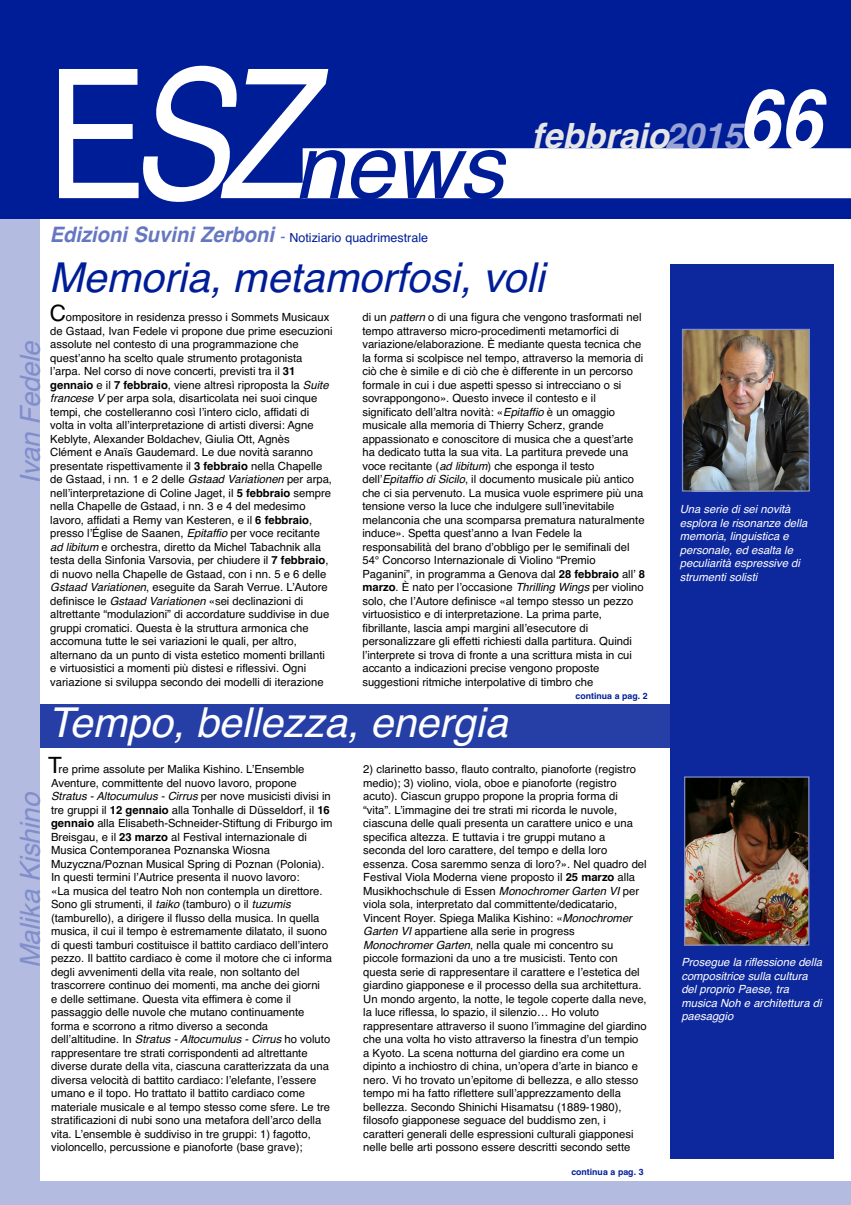
<style>
.page{position:relative;width:851px;height:1205px;background:#fff}
.page>*{position:absolute;margin:0;border:0;box-sizing:border-box;transform-origin:0 0}
.t1{font:italic 180px "Helvetica";color:#fff;scale:.83 1}
.t2{font:italic 89.75px "Helvetica";color:#001d98}
.t3{font:italic 700 83.75px "Helvetica";color:#fff;scale:.9 1}
.t4{font:italic 41.25px "Helvetica";color:#001d98}
.t5{font:italic 41.25px "Helvetica";color:#fff}
.t6{font:italic 700 34.88px "Helvetica";color:#e6e6e6}
.t7{font:italic 27.5px "Helvetica";color:#808ecb}
.t8{font:22.5px "Helvetica";color:#000}
.t9{font:12.5px "Helvetica";color:#001d98}
.t10{font:11.25px/13.5px "Helvetica";color:#000}
.t11{font:italic 11.25px/13.5px "Helvetica";color:#fff}
.t12{font:700 8.75px "Helvetica";color:#001d98}
.s1{font-style:normal}
.s2{color:#99a4d6}
.s3{font-weight:700;font-style:italic;font-size:21.25px;color:#6677c1}
.s4{font-size:16.25px;color:#6677c1}
.s5{font-weight:700}
.s6{font-style:italic}
</style>
<div class="page">
<div style="left:37px;top:704px;width:686px;height:43px;background:#263fa7"></div>
<div style="left:669px;top:264px;width:164px;height:894px;background:#0d289d"></div>
<div style="left:0;top:197px;width:40px;height:1008px;background:#b3bbe0"></div>
<div style="left:6px;top:1181px;width:844px;height:24px;background:#b3bbe0"></div>
<div style="left:0;top:0;width:850px;height:219px;background:#001d98"></div>
<div style="left:302px;top:148px;width:548px;height:50px;background:#fff"></div>
<img style="left:686px;top:778px;width:121px;height:165px">
<div style="left:684px;top:776px;width:125px;height:169px;border:1px solid #808ecb"></div>
<img style="left:683px;top:331px;width:124px;height:159px">
<div style="left:681px;top:329px;width:128px;height:163px;border:1px solid #808ecb"></div>
<h1 class="t1" style="left:46px;top:31px;width:374px"><span class="s1">E</span>SZ</h1>
<h2 class="t2" style="left:294px;top:115px;width:239px">news</h2>
<h3 class="t3" style="left:737px;top:71px;width:121px">66</h3>
<h3 class="t6" style="left:531px;top:116px;width:223px">febbraio<span class="s2">2015</span></h3>
<h3 class="t7" style="left:14px;top:484px;width:152px;rotate:-90deg">Ivan Fedele</h3>
<h3 class="t7" style="left:14px;top:968px;width:185px;rotate:-90deg">Malika Kishino</h3>
<p class="t9" style="left:50px;top:230px;width:380px"><span class="s3">EdizioniSuviniZerboni</span><span class="s4">-</span> Notiziario quadrimestrale</p>
<h3 class="t4" style="left:49px;top:254px;width:509px">Memoria,metamorfosi,voli</h3>
<h3 class="t8" style="left:50px;top:300px;width:18px">C</h3>
<p class="t10" style="left:50px;top:310px;width:284px;text-indent:16px">ompositore in residenza presso i Sommets Musicaux de Gstaad, Ivan Fedele vi propone due prime esecuzioni assolute nel contesto di una programmazione che quest’anno ha scelto quale strumento protagonista l’arpa. Nel corso di nove concerti, previsti tra il <span class="s5">31 gennaio</span> e il <span class="s5">7 febbraio</span>, viene altresì riproposta la <span class="s6">Suite franceseV</span>per arpa sola, disarticolata nei suoi cinque tempi, che costelleranno così l’intero ciclo, affidati di volta in volta all’interpretazione di artisti diversi: Agne Keblyte, Alexander Boldachev, Giulia Ott, Agnès Clément e Anaïs Gaudemard. Le due novità saranno presentate rispettivamente il <span class="s5">3 febbraio</span> nella Chapelle de Gstaad, i nn. 1 e 2 delle <span class="s6">GstaadVariationen</span>per arpa, nell’interpretazione di Coline Jaget, il <span class="s5">5 febbraio</span> sempre nella Chapelle de Gstaad, i nn. 3 e 4 del medesimo lavoro, affidati a Remy van Kesteren, e il <span class="s5">6 febbraio</span>, presso l’Église de Saanen, <span class="s6">Epitaffio</span>per voce recitante <span class="s6">adlibitum</span>e orchestra, diretto da Michel Tabachnik alla testa della Sinfonia Varsovia, per chiudere il <span class="s5">7 febbraio</span>, di nuovo nella Chapelle de Gstaad, con i nn. 5 e 6 delle <span class="s6">GstaadVariationen</span>, eseguite da Sarah Verrue. L’Autore definisce le <span class="s6">GstaadVariationen</span>«sei declinazioni di altrettante “modulazioni” di accordature suddivise in due gruppi cromatici. Questa è la struttura armonica che accomuna tutte le sei variazioni le quali, per altro, alternano da un punto di vista estetico momenti brillanti e virtuosistici a momenti più distesi e riflessivi. Ogni variazione si sviluppa secondo dei modelli di iterazione</p>
<p class="t10" style="left:362px;top:310px;width:284px">di un <span class="s6">pattern</span>o di una figura che vengono trasformati nel tempo attraverso micro-procedimenti metamorfici di variazione/elaborazione. È mediante questa tecnica che la forma si scolpisce nel tempo, attraverso la memoria di ciò che è simile e di ciò che è differente in un percorso formale in cui i due aspetti spesso si intrecciano o si sovrappongono». Questo invece il contesto e il significato dell’altra novità: «<span class="s6">Epitaffio</span>è un omaggio musicale alla memoria di Thierry Scherz, grande appassionato e conoscitore di musica che a quest’arte ha dedicato tutta la sua vita. La partitura prevede una voce recitante (<span class="s6">adlibitum</span>) che esponga il testo dell’<span class="s6">EpitaffiodiSicilo</span>, il documento musicale più antico che ci sia pervenuto. La musica vuole esprimere più una tensione verso la luce che indulgere sull’inevitabile melanconia che una scomparsa prematura naturalmente induce». Spetta quest’anno a Ivan Fedele la responsabilità del brano d’obbligo per le semifinali del 54° Concorso Internazionale di Violino “Premio Paganini”, in programma a Genova dal <span class="s5">28 febbraio</span> all’ <span class="s5">8 marzo</span>. È nato per l’occasione <span class="s6">ThrillingWings</span>per violino solo, che l’Autore definisce «al tempo stesso un pezzo virtuosistico e di interpretazione. La prima parte, fibrillante, lascia ampi margini all’esecutore di personalizzare gli effetti richiesti dalla partitura. Quindi l’interprete si trova di fronte a una scrittura mista in cui accanto a indicazioni precise vengono proposte suggestioni ritmiche interpolative di timbro che</p>
<h3 class="t5" style="left:48px;top:699px;width:474px">Tempo,bellezza,energia</h3>
<p class="t12" style="left:575px;top:691px;width:74px">continua a pag. 2</p>
<h3 class="t8" style="left:48px;top:752px;width:15px">T</h3>
<p class="t10" style="left:51px;top:762px;width:283px;text-indent:8px">re prime assolute per Malika Kishino. L’Ensemble Aventure, committente del nuovo lavoro, propone <span class="s6">Stratus-Altocumulus-Cirrus</span>p e r n ove m u s i c i st i d i v i s i i n tre gruppi il <span class="s5">12 gennaio</span> alla Tonhalle di Düsseldorf, il <span class="s5">16 gennaio</span> alla Elisabeth-Schneider-Stiftung di Friburgo im Breisgau, e il <span class="s5">23 marzo</span> al Festival internazionale di Musica Contemporanea Poznanska Wiosna Muzyczna/Poznan Musical Spring di Poznan (Polonia).<br>In questi termini l’Autrice presenta il nuovo lavoro:<br>«La musica del teatro Noh non contempla un direttore.<br>Sono gli strumenti, il <span class="s6">taiko</span>(tamburo) o il <span class="s6">tuzumis </span>(tamburello), a dirigere il flusso della musica. In quella musica, il cui il tempo è estremamente dilatato, il suono di questi tamburi costituisce il battito cardiaco dell’intero pezzo. Il battito cardiaco è come il motore che ci informa degli avvenimenti della vita reale, non soltanto del trascorrere continuo dei momenti, ma anche dei giorni<br>e delle settimane. Questa vita effimera è come il passaggio delle nuvole che mutano continuamente forma e scorrono a ritmo diverso a seconda dell’altitudine. In <span class="s6">Stratus-Altocumulus-Cirrus</span>ho voluto rappresentare tre strati corrispondenti ad altrettante diverse durate della vita, ciascuna caratterizzata da una diversa velocità di battito cardiaco: l’elefante, l’essere umano e il topo. Ho trattato il battito cardiaco come materiale musicale e al tempo stesso come sfere. Le tre stratificazioni di nubi sono una metafora dell’arco della vita. L’ensemble è suddiviso in tre gruppi: 1) fagotto, violoncello, percussione e pianoforte (base grave);</p>
<p class="t10" style="left:363px;top:762px;width:285px">2) clarinetto basso, flauto contralto, pianoforte (registro medio); 3) violino, viola, oboe e pianoforte (registro acuto). Ciascun gruppo propone la propria forma di “vita”. L’immagine dei tre strati mi ricorda le nuvole, ciascuna delle quali presenta un carattere unico e una specifica altezza. E tuttavia i tre gruppi mutano a seconda del loro carattere, del tempo e della loro essenza. Cosa saremmo senza di loro?». Nel quadro del Festival Viola Moderna viene proposto il <span class="s5">25 marzo</span> alla Musikhochschule di Essen <span class="s6">MonochromerGartenVI</span>per viola sola, interpretato dal committente/dedicatario, Vincent Royer. Spiega Malika Kishino: «<span class="s6">Monochromer GartenVI</span>appartiene alla serie in progress <span class="s6">MonochromerGarten</span>, nella quale mi concentro su piccole formazioni da uno a tre musicisti. Tento con questa serie di rappresentare il carattere e l’estetica del giardino giapponese e il processo della sua architettura.<br>Un mondo argento, la notte, le tegole coperte dalla neve, la luce riflessa, lo spazio, il silenzio… Ho voluto rappresentare attraverso il suono l’immagine del giardino che una volta ho visto attraverso la finestra d’un tempio a Kyoto. La scena notturna del giardino era come un dipinto a inchiostro di china, un’opera d’arte in bianco e nero. Vi ho trovato un’epitome di bellezza, e allo stesso tempo mi ha fatto riflettere sull’apprezzamento della bellezza. Secondo Shinichi Hisamatsu (1889-1980), filosofo giapponese seguace del buddismo zen, i caratteri generali delle espressioni culturali giapponesi nelle belle arti possono essere descritti secondo sette</p>
<p class="t12" style="left:571px;top:1167px;width:74px">continua a pag. 3</p>
<p class="t11" style="left:679px;top:502px;width:133px">Unaseriediseinovità esploralerisonanzedella memoria,linguisticae personale,edesaltale peculiaritàespressivedi strumentisolisti</p>
<p class="t11" style="left:681px;top:955px;width:146px">Proseguelariflessionedella compositricesullacultura delproprioPaese,tra musicaNohearchitetturadi paesaggio</p>
</div>
